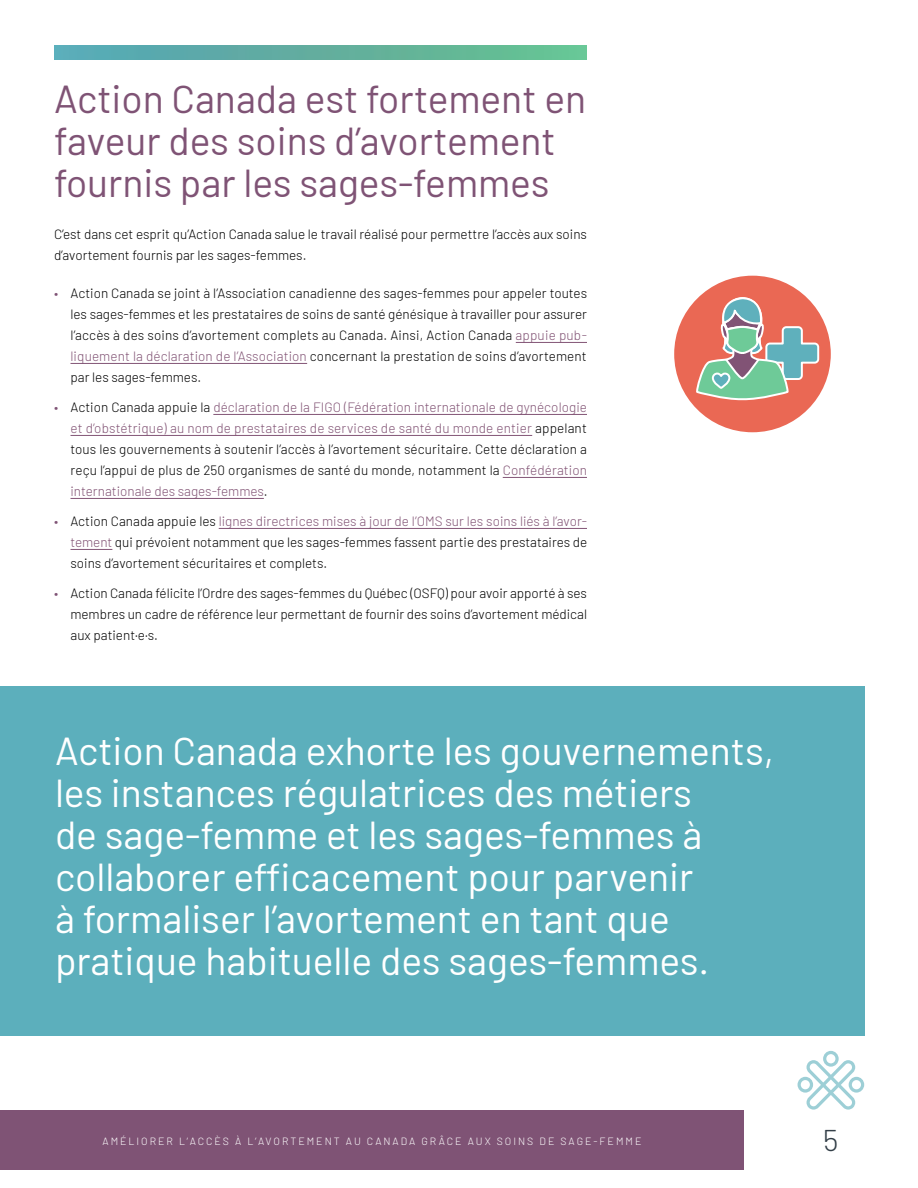
<style>
.page{position:relative;width:918px;height:1188px;background:#fff}
.page>*{position:absolute;margin:0;border:0;box-sizing:border-box;transform-origin:0 0}
.t1{font:39px/42px "Barlow";color:#fff}
.t2{font:39px/42px "Barlow";color:#7f5375}
.t3{font:300 30px "Barlow";color:#333f48}
.t4{font:300 13.5px/21px "Barlow";color:#000;text-align:justify}
.t5{font:300 10.5px "Barlow";letter-spacing:.19em;color:#fff}
.s1{color:#7f5375}
.s2{color:#825475}
</style>
<div class="page">
<div style="left:0;top:1110px;width:744px;height:60px;background:#7f5375"></div>
<svg style="left:798px;top:1051px;width:66px;height:59px"></svg>
<hr style="left:516px;top:342px;width:71px;height:1px;background:#825475">
<hr style="left:71px;top:363px;width:236px;height:1px;background:#825475">
<hr style="left:213px;top:414px;width:374px;height:1px;background:#825475">
<hr style="left:71px;top:435px;width:461px;height:1px;background:#825475">
<hr style="left:503px;top:477px;width:84px;height:1px;background:#825475">
<hr style="left:71px;top:498px;width:193px;height:1px;background:#825475">
<hr style="left:219px;top:528px;width:368px;height:1px;background:#825475">
<hr style="left:71px;top:549px;width:41px;height:1px;background:#825475">
<svg style="left:54px;top:45px;width:533px;height:15px;background:#60b1a1"></svg>
<div style="left:674px;top:276px;width:157px;height:156px;background:#ea6854;border-radius:50%"></div>
<svg style="left:696px;top:296px;width:124px;height:106px"></svg>
<div style="left:0;top:686px;width:864px;height:349px;background:#5cafbc"></div>
<h1 class="t2" style="left:54px;top:82px;width:534px">Action Canada est fortement en faveur des soins d’avortement fournis par les sages-femmes</h1>
<p class="t4" style="left:54px;top:225px;width:535px">C’est dans cet esprit qu’Action Canada salue le travail réalisé pour permettre l’accès aux soins d’avortement fournis par les sages-femmes.</p>
<p class="t4" style="left:70px;top:284px;width:518px;text-indent:-16px"><span class="s1">•</span> Action Canada se joint à l’Association canadienne des sages-femmes pour appeler toutes les sages-femmes et les prestataires de soins de santé génésique à travailler pour assurer l’accès à des soins d’avortement complets au Canada. Ainsi, Action Canada <span class="s2">appuie pub&shy;liquement la déclaration de l’Association</span> concernant la prestation de soins d’avortement par les sages-femmes.</p>
<p class="t4" style="left:70px;top:398px;width:518px;text-indent:-16px"><span class="s1">•</span> Action Canada appuie la <span class="s2">déclaration de la FIGO (Fédération internationale de gynécologie et d’obstétrique) au nom de prestataires de services de santé du monde entier</span> appelant tous les gouvernements à soutenir l’accès à l’avortement sécuritaire. Cette déclaration a reçu l’appui de plus de 250 organismes de santé du monde, notamment la <span class="s2">Confédération internationale des sages-femmes</span>.</p>
<p class="t4" style="left:71px;top:512px;width:518px;text-indent:-17px"><span class="s1">•</span> Action Canada appuie les <span class="s2">lignes directrices mises à jour de l’OMS sur les soins liés à l’avor&shy;tement</span> qui prévoient notamment que les sages-femmes fassent partie des prestataires de soins d’avortement sécuritaires et complets.</p>
<p class="t4" style="left:71px;top:584px;width:518px;text-indent:-16px"><span class="s1">•</span> Action Canada félicite l’Ordre des sages-femmes du Québec (OSFQ) pour avoir apporté à ses membres un cadre de référence leur permettant de fournir des soins d’avortement médical aux patient·e·s.</p>
<p class="t1" style="left:55px;top:734px;width:721px">Action Canada exhorte les gouvernements, les instances régulatrices des métiers<br>de sage-femme et les sages-femmes à collaborer efficacement pour parvenir<br>à formaliser l’avortement en tant que pratique habituelle des sages-femmes.</p>
<p class="t5" style="left:103px;top:1137px;width:540px">AMÉLIORER L’ACCÈS À L’AVORTEMENT AU CANADA GRÂCE AUX SOINS DE SAGE-FEMME</p>
<h2 class="t3" style="left:823px;top:1128px;width:17px">5</h2>
</div>
